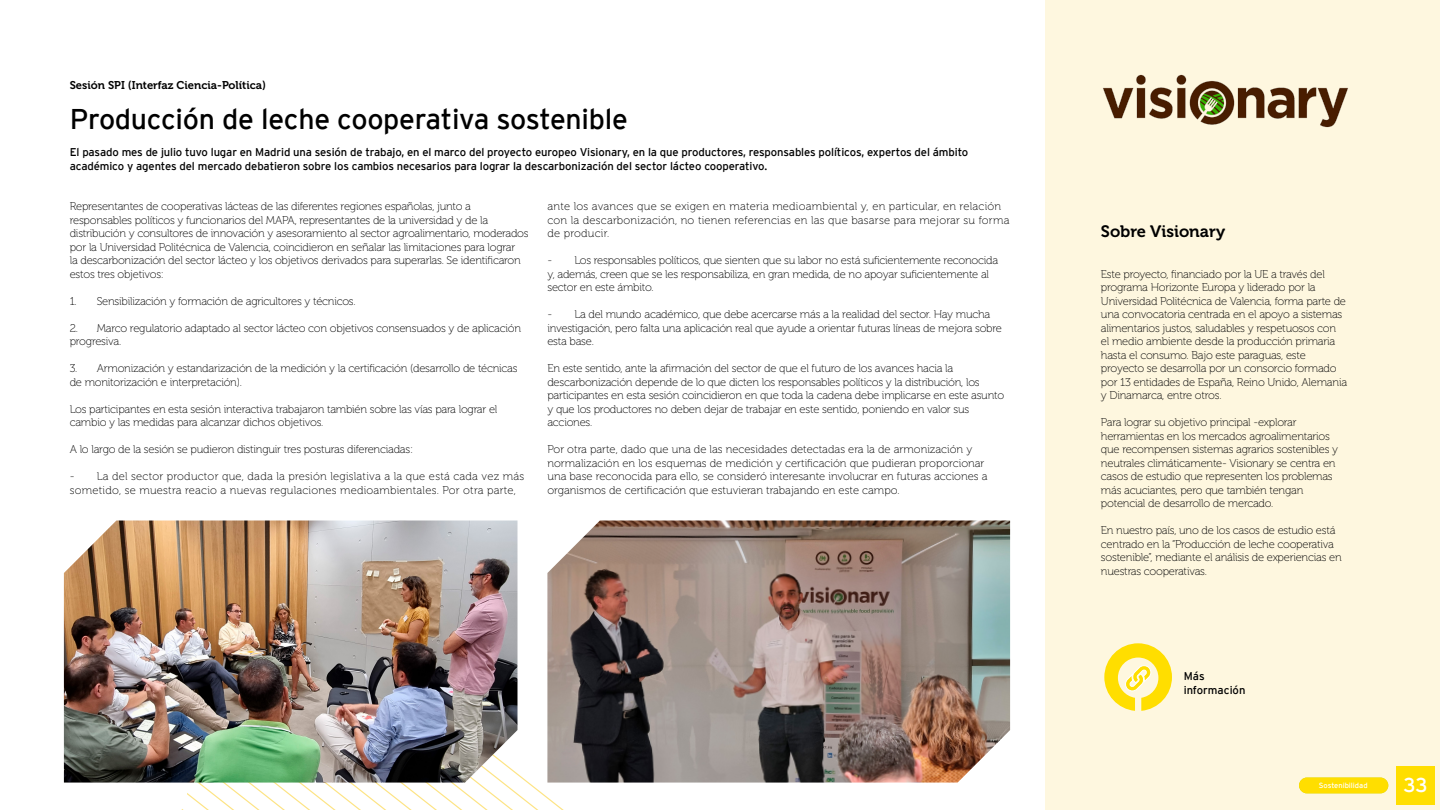
<style>
.page{position:relative;width:1440px;height:810px;background:#fff}
.page>*{position:absolute;margin:0;border:0;box-sizing:border-box;transform-origin:0 0}
.t1{font:28.5px "Interstate";letter-spacing:-.01em;color:#000}
.t2{font:20.02px "Interstate";color:#fff}
.t3{font:16.5px "Museo 700";color:#000}
.t4{font:11.25px/13.5px "Museo 100";letter-spacing:-.02em;color:#000}
.t5{font:11.25px/13.5px "Museo 100";letter-spacing:.02em;color:#000}
.t6{font:11.25px/13.5px "Interstate";letter-spacing:-.01em;color:#000}
.t7{font:11.25px/13.5px "Museo 100";color:#000}
.t8{font:11.25px "Museo 700";color:#000}
.t9{font:7.5px "Interstate";color:#fff}
</style>
<div class="page">
<div style="left:1046px;top:0;width:394px;height:810px;background:#fef7df"></div>
<svg style="left:181px;top:774px;width:383px;height:36px"></svg>
<img style="left:64px;top:520px;width:454px;height:263px">
<img style="left:547px;top:520px;width:463px;height:263px">
<img style="left:1103px;top:75px;width:245px;height:52px">
<svg style="left:1104px;top:643px;width:68px;height:68px"></svg>
<div style="left:1396px;top:766px;width:39px;height:39px;background:#ffde00"></div>
<div style="left:1299px;top:778px;width:89px;height:15px;background:#ffde00;border-radius:8px"></div>
<p class="t8" style="left:70px;top:78px;width:198px">Sesión SPI (Interfaz Ciencia-Política)</p>
<h1 class="t1" style="left:70px;top:103px;width:560px">Producción de leche cooperativa sostenible</h1>
<p class="t6" style="left:70px;top:145px;width:900px">El pasado mes de julio tuvo lugar en Madrid una sesión de trabajo, en el marco del proyecto europeo Visionary, en la que productores, responsables políticos, expertos del ámbito académico y agentes del mercado debatieron sobre los cambios necesarios para lograr la descarbonización del sector lácteo cooperativo.</p>
<p class="t4" style="left:70px;top:200px;width:460px">Representantes de cooperativas lácteas de las diferentes regiones españolas, junto a responsables políticos y funcionarios del MAPA, representantes de la universidad y de la distribución y consultores de innovación y asesoramiento al sector agroalimentario, moderados por la Universidad Politécnica de Valencia, coincidieron en señalar las limitaciones para lograr<br>la descarbonización del sector lácteo y los objetivos derivados para superarlas. Se identificaron estos tres objetivos:</p>
<p class="t4" style="left:70px;top:294px;width:287px">1. Sensibilización y formación de agricultores y técnicos.</p>
<p class="t4" style="left:70px;top:321px;width:453px">2. Marco regulatorio adaptado al sector lácteo con objetivos consensuados y de aplicación progresiva.</p>
<p class="t4" style="left:70px;top:362px;width:449px">3. Armonización y estandarización de la medición y la certificación (desarrollo de técnicas de monitorización e interpretación).</p>
<p class="t4" style="left:70px;top:402px;width:429px">Los participantes en esta sesión interactiva trabajaron también sobre las vías para lograr el cambio y las medidas para alcanzar dichos objetivos.</p>
<p class="t4" style="left:70px;top:443px;width:345px">A lo largo de la sesión se pudieron distinguir tres posturas diferenciadas:</p>
<p class="t5" style="left:70px;top:470px;width:456px">- La del sector productor que, dada la presión legislativa a la que está cada vez más sometido, se muestra reacio a nuevas regulaciones medioambientales. Por otra parte,</p>
<p class="t5" style="left:547px;top:200px;width:464px">ante los avances que se exigen en materia medioambiental y, en particular, en relación con la descarbonización, no tienen referencias en las que basarse para mejorar su forma de producir.</p>
<p class="t4" style="left:547px;top:254px;width:452px">- Los responsables políticos, que sienten que su labor no está suficientemente reconocida y, además, creen que se les responsabiliza, en gran medida, de no apoyar suficientemente al sector en este ámbito.</p>
<p class="t4" style="left:547px;top:308px;width:456px">- La del mundo académico, que debe acercarse más a la realidad del sector. Hay mucha investigación, pero falta una aplicación real que ayude a orientar futuras líneas de mejora sobre esta base.</p>
<p class="t4" style="left:547px;top:362px;width:458px">En este sentido, ante la afirmación del sector de que el futuro de los avances hacia la descarbonización depende de lo que dicten los responsables políticos y la distribución, los participantes en esta sesión coincidieron en que toda la cadena debe implicarse en este asunto y que los productores no deben dejar de trabajar en este sentido, poniendo en valor sus acciones.</p>
<p class="t7" style="left:547px;top:443px;width:442px">Por otra parte, dado que una de las necesidades detectadas era la de armonización y normalización en los esquemas de medición y certificación que pudieran proporcionar una base reconocida para ello, se consideró interesante involucrar en futuras acciones a organismos de certificación que estuvieran trabajando en este campo.</p>
<h3 class="t3" style="left:1101px;top:222px;width:126px">Sobre Visionary</h3>
<p class="t4" style="left:1101px;top:267px;width:248px">Este proyecto, financiado por la UE a través del programa Horizonte Europa y liderado por la Universidad Politécnica de Valencia, forma parte de una convocatoria centrada en el apoyo a sistemas alimentarios justos, saludables y respetuosos con el medio ambiente desde la producción primaria hasta el consumo. Bajo este paraguas, este proyecto se desarrolla por un consorcio formado por 13 entidades de España, Reino Unido, Alemania y Dinamarca, entre otros.</p>
<p class="t4" style="left:1101px;top:416px;width:239px">Para lograr su objetivo principal -explorar herramientas en los mercados agroalimentarios que recompensen sistemas agrarios sostenibles y neutrales climáticamente- Visionary se centra en casos de estudio que representen los problemas más acuciantes, pero que también tengan potencial de desarrollo de mercado.</p>
<p class="t4" style="left:1101px;top:524px;width:242px">En nuestro país, uno de los casos de estudio está centrado en la “Producción de leche cooperativa sostenible”, mediante el análisis de experiencias en nuestras cooperativas.</p>
<p class="t6" style="left:1184px;top:669px;width:63px">Más información</p>
<p class="t9" style="left:1329px;top:781px;width:31px">Editorial</p>
<h2 class="t2" style="left:1403px;top:774px;width:26px">33</h2>
<p class="t9" style="left:1319px;top:781px;width:50px">Sostenib lidad</p>
</div>
